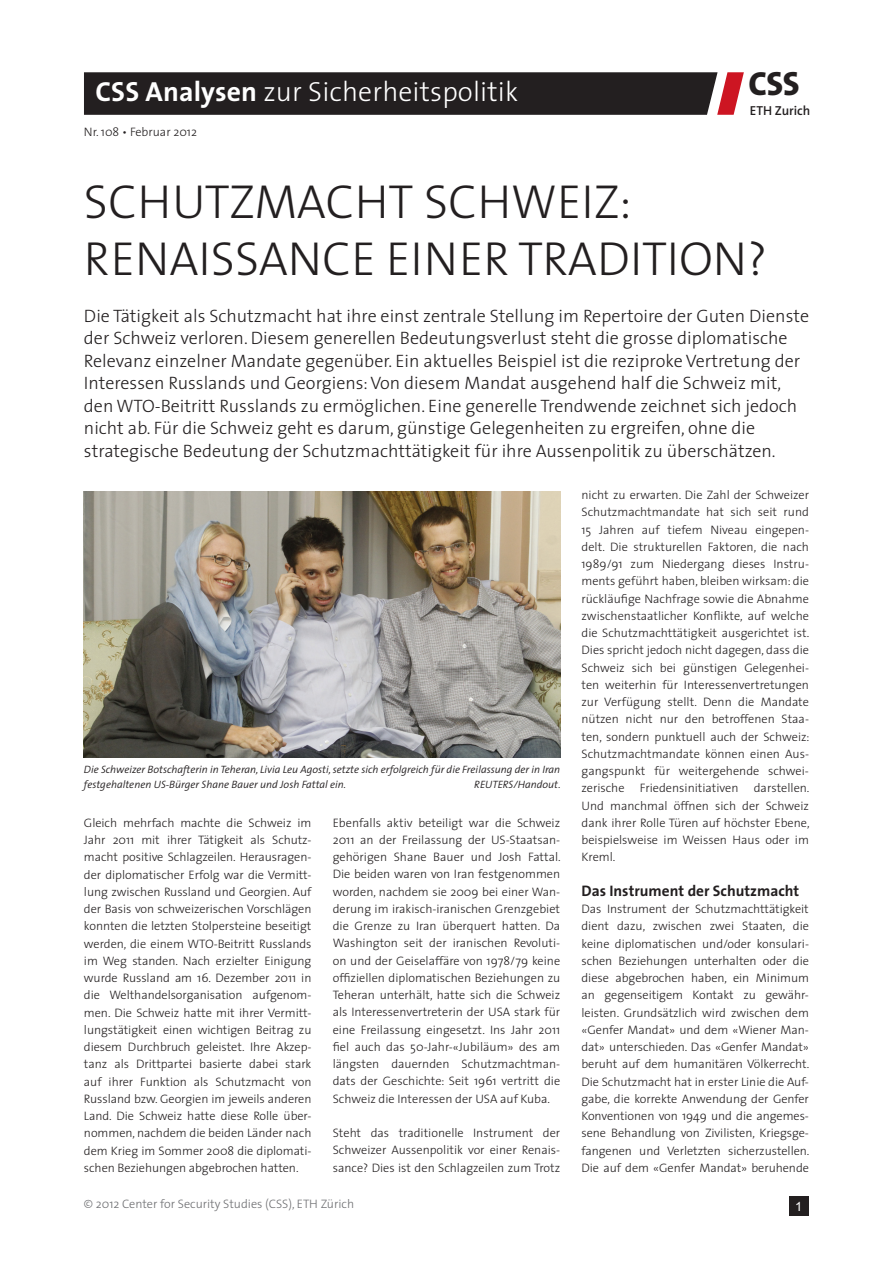
<style>
.page{position:relative;width:893px;height:1263px;background:#fff}
.page>*{position:absolute;margin:0;border:0;box-sizing:border-box;transform-origin:0 0}
.t1{font:300 48px "The Sans";color:#231f20}
.t2{font:800 33.75px "The Sans";color:#231f20}
.t3{font:300 27.75px "The Sans";letter-spacing:.005em;color:#fff}
.t4{font:300 18px/22.5px "The Sans";color:#231f20}
.t5{font:700 15.3px "The Sans";color:#231f20}
.t6{font:600 13.05px "The Sans";color:#231f20}
.t7{font:12.75px "Arial";color:#fff}
.t8{font:300 12.3px/17.2px "The Sans";color:#231f20;text-align:justify}
.t9{font:300 12.3px "The Sans";color:#6c6d70}
.t10{font:italic 300 10.65px/15px "The Sans";color:#231f20}
.s1{font-weight:700}
</style>
<div class="page">
<div style="left:789px;top:1196px;width:20px;height:20px;background:#231f20"></div>
<svg style="left:84px;top:72px;width:660px;height:43px;background:#2e2627"></svg>
<img style="left:84px;top:492px;width:476px;height:266px">
<h3 class="t3" style="left:95px;top:69px;width:424px"><span class="s1">CSS Analysen</span> zur Sicherheitspolitik</h3>
<p class="t8" style="left:84px;top:123px;width:115px">Nr. 108 • Februar 2012</p>
<h1 class="t1" style="left:84px;top:162px;width:152px">Sch utzmacht</h1>
<h1 class="t1" style="left:424px;top:162px;width:53px">Schweiz</h1>
<h1 class="t1" style="left:620px;top:162px;width:13px">:</h1>
<h2 class="t2" style="left:748px;top:55px;width:53px">CSS</h2>
<p class="t6" style="left:750px;top:99px;width:62px">ETH Zurich</p>
<h1 class="t1" style="left:84px;top:219px;width:54px">Renaissance</h1>
<h1 class="t1" style="left:386px;top:219px;width:25px">einer</h1>
<h1 class="t1" style="left:518px;top:219px;width:50px">Tradition</h1>
<h1 class="t1" style="left:747px;top:219px;width:21px">?</h1>
<p class="t4" style="left:84px;top:304px;width:727px">Die Tätigkeit als Schutzmacht hat ihre einst zentrale Stellung im Repertoire der Guten Dienste der Schweiz verloren. Diesem generellen Bedeutungsverlust steht die grosse diplomatische Relevanz einzelner Mandate gegenüber. Ein aktuelles Beispiel ist die reziproke Vertretung der Interessen Russlands und Georgiens: Von diesem Mandat ausgehend half die Schweiz mit, den WTO-Beitritt Russlands zu ermöglichen. Eine generelle Trendwende zeichnet sich jedoch nicht ab. Für die Schweiz geht es darum, günstige Gelegenheiten zu ergreifen, ohne die strategische Bedeutung der Schutzmachttätigkeit für ihre Aussenpolitik zu überschätzen.</p>
<p class="t10" style="left:84px;top:762px;width:478px">Die Schweizer Botschafterin in Teheran, Livia Leu Agosti, setzte sich erfolgreich für die Freilassung der in Iran festgehaltenen US-Bürger Shane Bauer und Josh Fattal ein.</p>
<p class="t10" style="left:474px;top:777px;width:88px">REUTERS/Handout.</p>
<p class="t8" style="left:84px;top:814px;width:229px">Gleich mehrfach machte die Schweiz im Jahr 2011 mit ihrer Tätigkeit als Schutz&shy;macht positive Schlagzeilen. Herausragen&shy;der diplomatischer Erfolg war die Vermitt&shy;lung zwischen Russland und Georgien. Auf der Basis von schweizerischen Vorschlägen konnten die letzten Stolpersteine beseitigt werden, die einem WTO-Beitritt Russlands im Weg standen. Nach erzielter Einigung wurde Russland am 16. Dezember 2011 in die Welthandelsorganisation aufgenom&shy;men. Die Schweiz hatte mit ihrer Vermitt&shy;lungstätigkeit einen wichtigen Beitrag zu diesem Durchbruch geleistet. Ihre Akzep&shy;tanz als Drittpartei basierte dabei stark auf ihrer Funktion als Schutzmacht von Russland bzw. Georgien im jeweils anderen Land. Die Schweiz hatte diese Rolle über&shy;nommen, nachdem die beiden Länder nach dem Krieg im Sommer 2008 die diplomati&shy;schen Beziehungen abgebrochen hatten.</p>
<p class="t8" style="left:333px;top:813px;width:230px">Ebenfalls aktiv beteiligt war die Schweiz 2011 an der Freilassung der US-Staatsan&shy;gehörigen Shane Bauer und Josh Fattal.<br>Die beiden waren von Iran festgenommen worden, nachdem sie 2009 bei einer Wan&shy;derung im irakisch-iranischen Grenzgebiet die Grenze zu Iran überquert hatten. Da Washington seit der iranischen Revoluti&shy;on und der Geiselaffäre von 1978/79 keine offiziellen diplomatischen Beziehungen zu Teheran unterhält, hatte sich die Schweiz als Interessenvertreterin der U SA stark für eine Freilassung eingesetzt. Ins Jahr 2011 fiel auch das 50-Jahr-«Jubiläum» des am längsten dauernden Schutzmachtman&shy;dats der Geschichte: Seit 1961 vertritt die Schweiz die Interessen der USA auf Kuba.</p>
<p class="t8" style="left:333px;top:1124px;width:229px">Steht das traditionelle Instrument der Schweizer Aussenpolitik vor einer Renais&shy;sance? Dies ist den Schlagzeilen zum Trotz</p>
<p class="t8" style="left:581px;top:486px;width:230px">nicht zu erwarten. Die Zahl der Schweizer Schutzmachtmandate hat sich seit rund 15 Jahren auf tiefem Niveau eingepen&shy;delt. Die strukturellen Faktoren, die nach 1989/91 zum Niedergang dieses Instru&shy;ments geführt haben, bleiben wirksam: die rückläufige Nachfrage sowie die Abnahme zwischenstaatlicher Konflikte, auf welche die Schutzmachttätigkeit ausgerichtet ist.<br>Dies spricht jedoch nicht dagegen, dass die Schweiz sich bei günstigen Gelegenhei&shy;ten weiterhin für Interessenvertretungen zur Verfügung stellt. Denn die Mandate nützen nicht nur den betroffenen Staa&shy;ten, sondern punktuell auch der Schweiz:<br>Schutzmachtmandate können einen Aus&shy;gangspunkt für weitergehende schwei&shy;zerische Friedensinitiativen darstellen.<br>U nd manchmal öffnen sich der Schweiz dank ihrer Rolle Türen auf höchster Ebene, beispielsweise im Weissen Haus oder im Kreml.</p>
<p class="t5" style="left:581px;top:878px;width:219px">Das Instrument der Schutzmacht</p>
<p class="t8" style="left:581px;top:900px;width:229px">Das Instrument der Schutzmachttätigkeit dient dazu, zwischen zwei Staaten, die keine diplomatischen und/oder konsulari&shy;schen Beziehungen unterhalten oder die diese abgebrochen haben, ein Minimum an gegenseitigem Kontakt zu gewähr&shy;leisten. Grundsätzlich wird zwischen dem «Genfer Mandat» und dem «Wiener Man&shy;dat» unterschieden. Das «Genfer Mandat» beruht auf dem humanitären Völkerrecht.<br>Die Schutzmacht hat in erster Linie die Auf&shy;gabe, die korrekte Anwendung der Genfer Konventionen von 1949 und die angemes&shy;sene Behandlung von Zivilisten, Kriegsge&shy;fangenen und Verletzten sicherzustellen.<br>Die auf dem «Genfer Mandat» beruhende</p>
<p class="t9" style="left:84px;top:1194px;width:272px">© 2012 Center for Security Studies (CSS), ETH Zürich</p>
<p class="t7" style="left:795px;top:1198px;width:9px">1</p>
</div>
